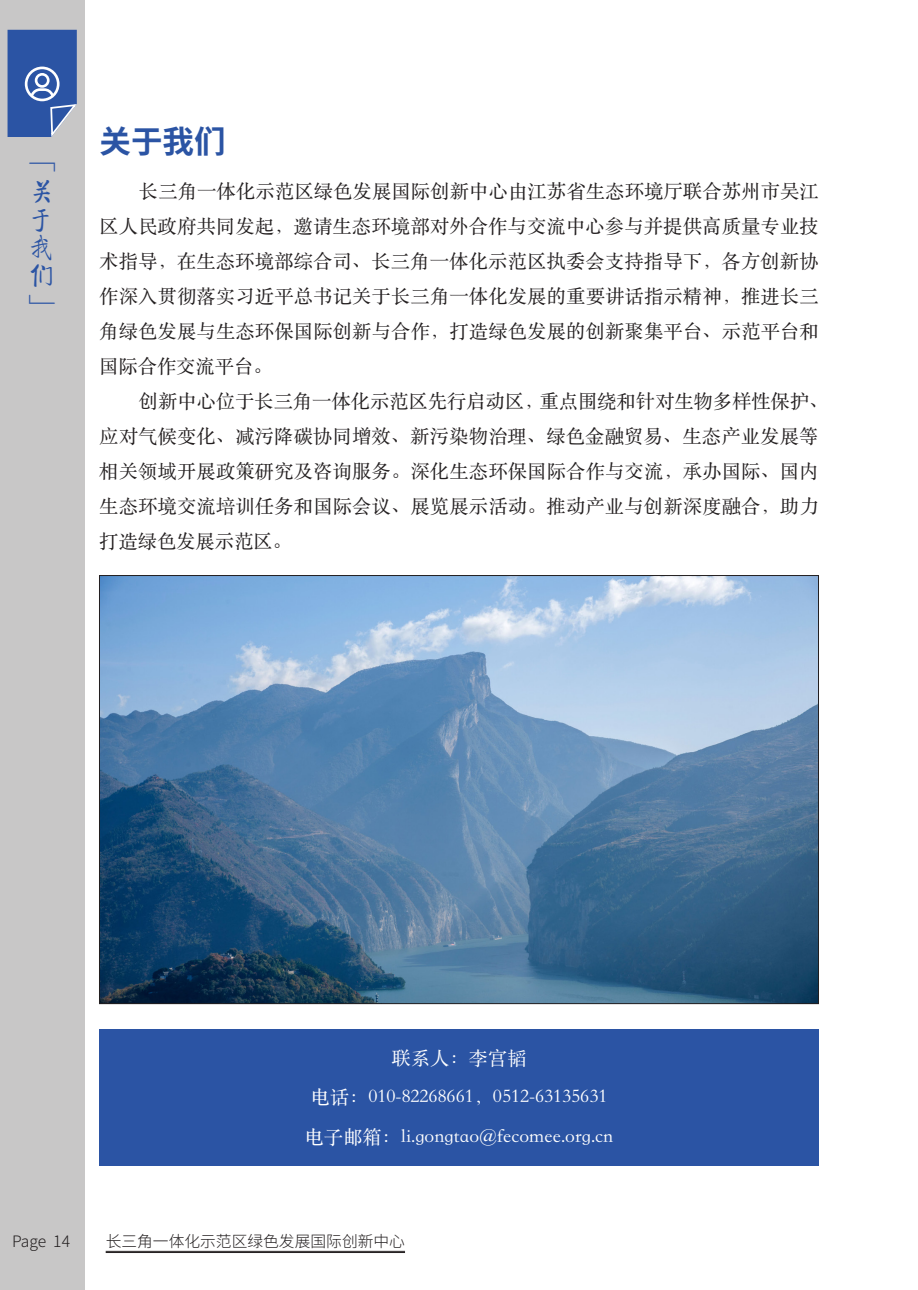
<style>
.page{position:relative;width:918px;height:1290px;background:#fff}
.page>*{position:absolute;margin:0;border:0;box-sizing:border-box;transform-origin:0 0}
.t1{font:700 31.5px "Source Han Sans CN";color:#2b54a4}
.t2{font:28px/28px "FZQTJW GB1 0";color:#2b54a4}
.t3{font:19.25px/35px "ST Songti SC Regular";letter-spacing:.01em;color:#231f20;text-align:justify}
.t4{font:19.25px "ST Songti SC Regular";color:#fff}
.t5{font:300 15.75px "Source Han Sans CN";color:#231f20}
</style>
<div class="page">
<div style="left:0;top:0;width:84px;height:1290px;background:#c8c7c7"></div>
<hr style="left:106px;top:1251px;width:299px;height:1px;background:#231f20">
<hr style="left:106px;top:1252px;width:299px;height:1px;background:#231f20">
<svg style="left:8px;top:30px;width:69px;height:107px;background:#4468ad"></svg>
<img style="left:101px;top:577px;width:716px;height:425px">
<div style="left:99px;top:1029px;width:720px;height:137px;background:#2b54a4"></div>
<h2 class="t2" style="left:28px;top:152px;width:29px">「关于我们」</h2>
<p class="t1" style="left:99px;top:123px;width:127px">关于我们</p>
<p class="t3" style="left:99px;top:172px;width:721px;text-indent:40px">长三角一体化示范区绿色发展国际创新中心由江苏省生态环境厅联合苏州市吴江区人民政府共同发起，邀请生态环境部对外合作与交流中心参与并提供高质量专业技术指导，在生态环境部综合司、长三角一体化示范区执委会支持指导下，各方创新协作深入贯彻落实习近平总书记关于长三角一体化发展的重要讲话指示精神，推进长三角绿色发展与生态环保国际创新与合作，打造绿色发展的创新聚集平台、示范平台和国际合作交流平台。</p>
<p class="t3" style="left:99px;top:382px;width:730px;text-align:left;text-indent:40px">创新中心位于长三角一体化示范区先行启动区，重点围绕和针对生物多样性保护、应对气候变化、减污降碳协同增效、新污染物治理、绿色金融贸易、生态产业发展等相关领域开展政策研究及咨询服务。深化生态环保国际合作与交流，承办国际、国内生态环境交流培训任务和国际会议、展览展示活动。推动产业与创新深度融合，助力打造绿色发展示范区。</p>
<p class="t4" style="left:391px;top:1045px;width:136px">联系人：李宫韬</p>
<p class="t4" style="left:311px;top:1085px;width:298px">电话：010-82268661，0512-63135631</p>
<p class="t4" style="left:305px;top:1125px;width:310px">电子邮箱：li.gongtao@fecomee.org.cn</p>
<p class="t5" style="left:12px;top:1232px;width:59px">Page 14</p>
<p class="t5" style="left:106px;top:1232px;width:301px">长三角一体化示范区绿色发展国际创新中心</p>
</div>
